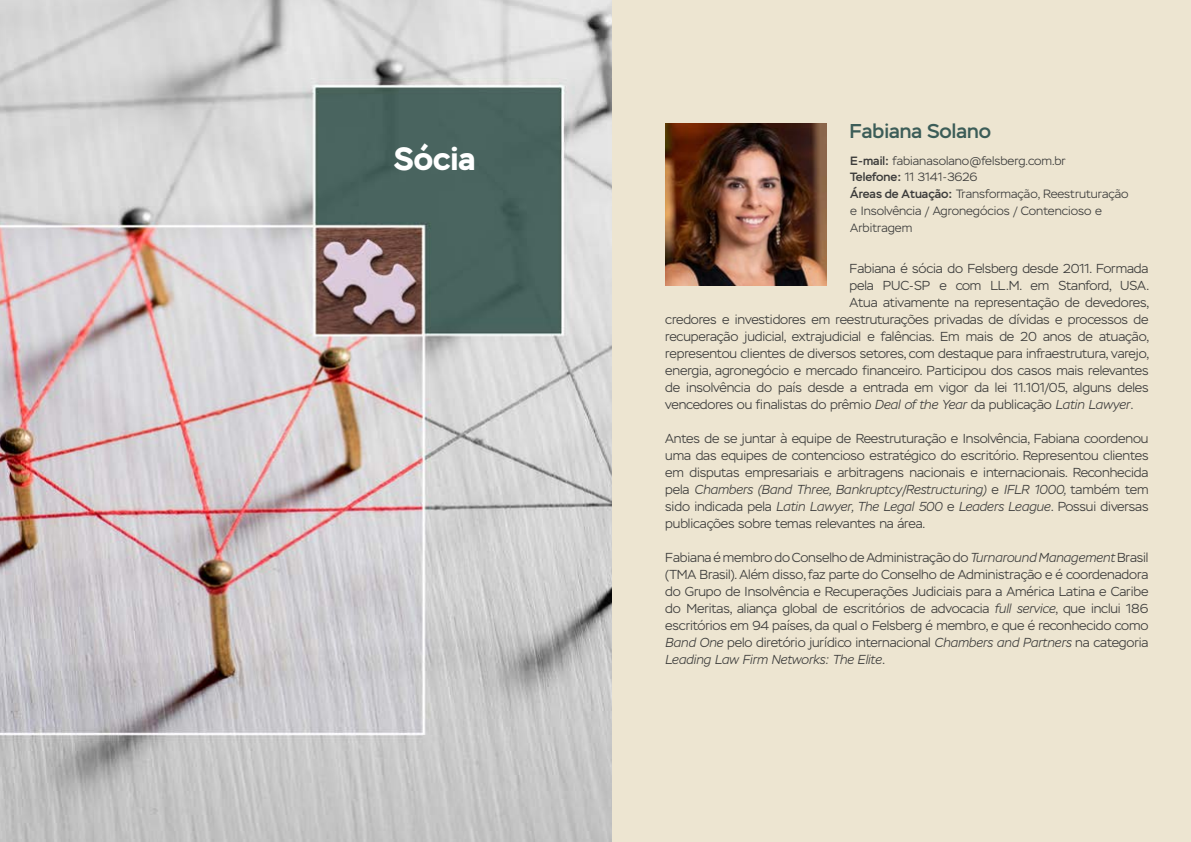
<style>
.page{position:relative;width:1191px;height:842px;background:#fff}
.page>*{position:absolute;margin:0;border:0;box-sizing:border-box;transform-origin:0 0}
.t1{font:700 32px "Stem";color:#fff}
.t2{font:500 20px "Stem";color:#3c5d58}
.t3{font:300 13px/17px "Stem";letter-spacing:-.01em;color:#3c3c3b;text-align:justify}
.t4{font:300 12px/16.8px "Stem";color:#3c3c3b}
.s1{font-weight:500}
.s2{font-style:italic}
</style>
<div class="page">
<img style="left:0;top:0;width:612px;height:842px">
<div style="left:612px;top:0;width:579px;height:842px;background:#ede5d1"></div>
<img style="left:665px;top:124px;width:162px;height:161px">
<h1 class="t1" style="left:394px;top:138px;width:83px">Sócia</h1>
<h2 class="t2" style="left:849px;top:119px;width:143px">Fabiana Solano</h2>
<p class="t4" style="left:850px;top:152px;width:280px"><span class="s1">E-mail:</span> fabianasolano@felsberg.com.br<br><span class="s1">Telefone:</span> 11 3141-3626<br><span class="s1">Áreas de Atuação:</span> Transformação, Reestruturação e Insolvência / Agronegócios / Contencioso e Arbitragem</p>
<p class="t3" style="left:849px;top:260px;width:300px">Fabiana é sócia do Felsberg desde 2011. Formada</p>
<p class="t3" style="left:849px;top:277px;width:301px">pela PUC-SP e com LL.M. em Stanford, USA.</p>
<p class="t3" style="left:849px;top:294px;width:301px">Atua ativamente na representação de devedores,</p>
<p class="t3" style="left:665px;top:311px;width:485px">credores e investidores em reestruturações privadas de dívidas e processos de</p>
<p class="t3" style="left:665px;top:328px;width:485px">recuperação judicial, extrajudicial e falências. Em mais de 20 anos de atuação,</p>
<p class="t3" style="left:665px;top:345px;width:485px">representou clientes de diversos setores, com destaque para infraestrutura, varejo,</p>
<p class="t3" style="left:665px;top:362px;width:484px">energia, agronegócio e mercado financeiro. Participou dos casos mais relevantes</p>
<p class="t3" style="left:665px;top:379px;width:485px">de insolvência do país desde a entrada em vigor da lei 11.101/05, alguns deles</p>
<p class="t3" style="left:665px;top:396px;width:469px">vencedores ou finalistas do prêmio <span class="s2">Deal of the Year</span> da publicação <span class="s2">Latin Lawyer.</span></p>
<p class="t3" style="left:665px;top:430px;width:485px">Antes de se juntar à equipe de Reestruturação e Insolvência, Fabiana coordenou uma das equipes de contencioso estratégico do escritório. Representou clientes em disputas empresariais e arbitragens nacionais e internacionais. Reconhecida pela <span class="s2">Chambers (Band Three, Bankruptcy/Restructuring)</span> e <span class="s2">IFLR 1000,</span> também tem sido indicada pela <span class="s2">Latin Lawyer, The Legal 500</span> e <span class="s2">Leaders League.</span> Possui diversas publicações sobre temas relevantes na área.</p>
<p class="t3" style="left:665px;top:550px;width:485px">Fabiana é membro do Conselho de Administração do <span class="s2">Turnaround Management</span> Brasil (TMA Brasil). Além disso, faz parte do Conselho de Administração e é coordenadora do Grupo de Insolvência e Recuperações Judiciais para a América Latina e Caribe do Meritas, aliança global de escritórios de advocacia <span class="s2">full service</span>, que inclui 186 escritórios em 94 países, da qual o Felsberg é membro, e que é reconhecido como <span class="s2">Band One</span> pelo diretório jurídico internacional <span class="s2">Chambers and Partners</span> na categoria <span class="s2">Leading Law Firm Networks: The Elite.</span></p>
</div>
